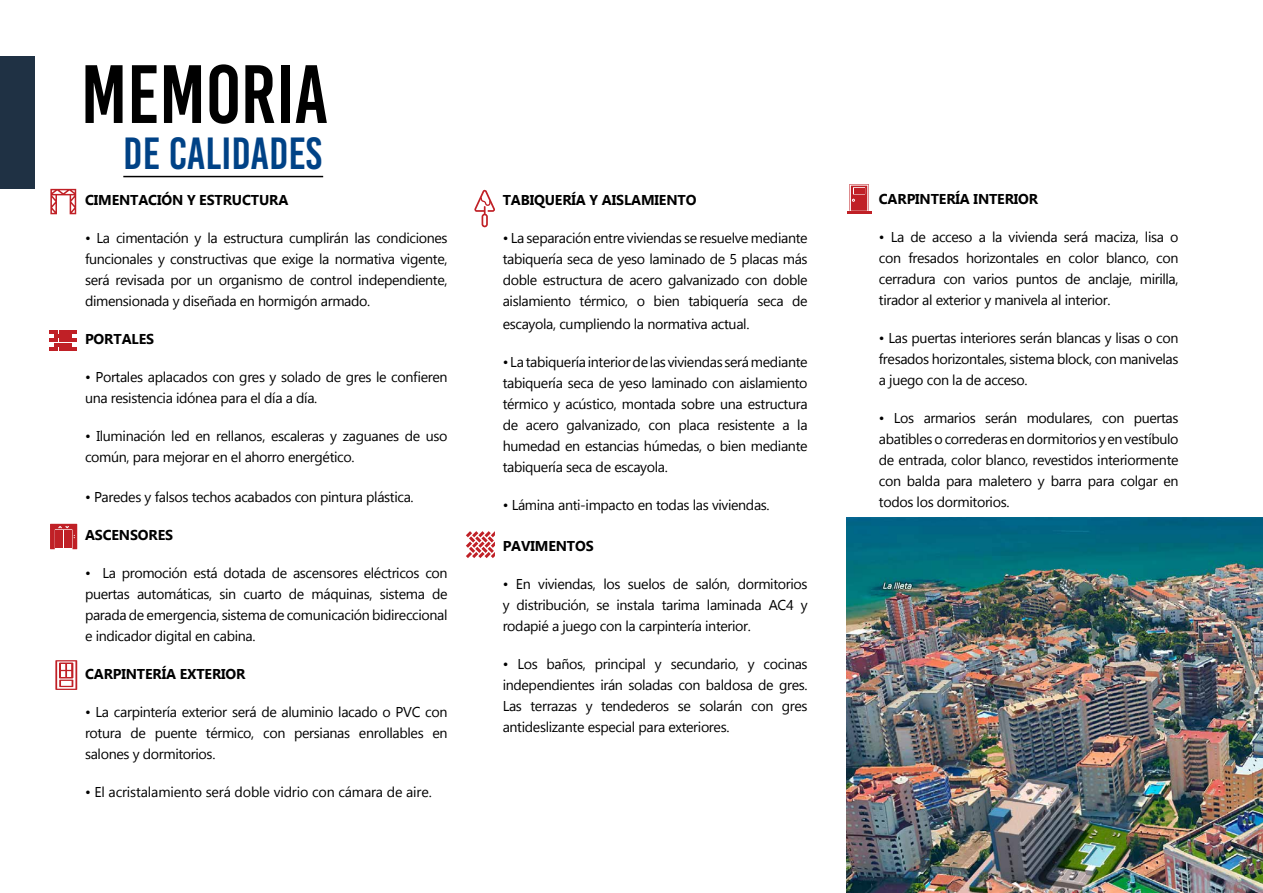
<style>
.page{position:relative;width:1263px;height:893px;background:#fff}
.page>*{position:absolute;margin:0;border:0;box-sizing:border-box;transform-origin:0 0}
.t1{font:82.5px "Bebas Kai";color:#000}
.t2{font:45px "Bebas Kai";color:#004286}
.t3{font:14.25px/21px "Gadugi";letter-spacing:-.025em;color:#000;text-align:justify}
.t4{font:700 14.25px "Gadugi";letter-spacing:-.01em;color:#000}
</style>
<div class="page">
<hr style="left:123px;top:176px;width:200px;height:1px;background:#000">
<div style="left:0;top:56px;width:34px;height:132px;background:#1f3144"></div>
<hr style="left:847px;top:212px;width:24px;height:2px;background:#c02026">
<svg style="left:849px;top:184px;width:20px;height:27px"></svg>
<svg style="left:55px;top:660px;width:22px;height:30px"></svg>
<svg style="left:466px;top:531px;width:29px;height:27px"></svg>
<svg style="left:474px;top:190px;width:21px;height:37px"></svg>
<svg style="left:50px;top:189px;width:26px;height:25px"></svg>
<svg style="left:49px;top:330px;width:28px;height:21px"></svg>
<svg style="left:50px;top:524px;width:27px;height:25px"></svg>
<img style="left:847px;top:518px;width:416px;height:375px">
<h1 class="t1" style="left:81px;top:50px;width:249px">MEMORIA</h1>
<h2 class="t2" style="left:123px;top:129px;width:200px">DE CALIDADES</h2>
<p class="t4" style="left:85px;top:192px;width:205px">CIMENTACIÓN Y ESTRUCTURA</p>
<p class="t3" style="left:85px;top:228px;width:364px">• La cimentación y la estructura cumplirán las condiciones funcionales y constructivas que exige la normativa vigente, será revisada por un organismo de control independiente, dimensionada y diseñada en hormigón armado.</p>
<p class="t4" style="left:85px;top:331px;width:71px">PORTALES</p>
<p class="t3" style="left:85px;top:367px;width:364px">• Portales aplacados con gres y solado de gres le confieren una resistencia idónea para el día a día.</p>
<p class="t3" style="left:85px;top:426px;width:364px">• Iluminación led en rellanos, escaleras y zaguanes de uso común, para mejorar en el ahorro energético.</p>
<p class="t3" style="left:85px;top:486px;width:330px">• Paredes y falsos techos acabados con pintura plástica.</p>
<p class="t4" style="left:85px;top:526px;width:90px">ASCENSORES</p>
<p class="t3" style="left:85px;top:562px;width:364px">• La promoción está dotada de ascensores eléctricos con puertas automáticas, sin cuarto de máquinas, sistema de parada de emergencia, sistema de comunicación bidireccional e indicador digital en cabina.</p>
<p class="t4" style="left:85px;top:665px;width:162px">CARPINTERÍA EXTERIOR</p>
<p class="t3" style="left:85px;top:701px;width:364px">• La carpintería exterior será de aluminio lacado o PVC con rotura de puente térmico, con persianas enrollables en salones y dormitorios.</p>
<p class="t3" style="left:85px;top:781px;width:348px">• El acristalamiento será doble vidrio con cámara de aire.</p>
<p class="t4" style="left:503px;top:192px;width:195px">TABIQUERÍA Y AISLAMIENTO</p>
<p class="t3" style="left:503px;top:228px;width:306px">• La separación entre viviendas se resuelve mediante tabiquería seca de yeso laminado de 5 placas más doble estructura de acero galvanizado con doble aislamiento térmico, o bien tabiquería seca de</p>
<p class="t3" style="left:503px;top:313px;width:248px">escayola, cumpliendo la normativa actual.</p>
<p class="t3" style="left:503px;top:351px;width:306px">• La tabiquería interior de las viviendas será mediante tabiquería seca de yeso laminado con aislamiento térmico y acústico, montada sobre una estructura de acero galvanizado, con placa resistente a la humedad en estancias húmedas, o bien mediante tabiquería seca de escayola.</p>
<p class="t3" style="left:503px;top:494px;width:268px">• Lámina anti-impacto en todas las viviendas.</p>
<p class="t4" style="left:503px;top:538px;width:93px">PAVIMENTOS</p>
<p class="t3" style="left:503px;top:574px;width:306px">• En viviendas, los suelos de salón, dormitorios y distribución, se instala tarima laminada AC4 y rodapié a juego con la carpintería interior.</p>
<p class="t3" style="left:503px;top:654px;width:306px">• Los baños, principal y secundario, y cocinas independientes irán soladas con baldosa de gres.<br>Las terrazas y tendederos se solarán con gres antideslizante especial para exteriores.</p>
<p class="t4" style="left:879px;top:191px;width:161px">CARPINTERÍA INTERIOR</p>
<p class="t3" style="left:879px;top:227px;width:301px">• La de acceso a la vivienda será maciza, lisa o con fresados horizontales en color blanco, con cerradura con varios puntos de anclaje, mirilla, tirador al exterior y manivela al interior.</p>
<p class="t3" style="left:879px;top:328px;width:301px">• Las puertas interiores serán blancas y lisas o con fresados horizontales, sistema block, con manivelas a juego con la de acceso.</p>
<p class="t3" style="left:879px;top:408px;width:301px">• Los armarios serán modulares, con puertas abatibles o correderas en dormitorios y en vestíbulo de entrada, color blanco, revestidos interiormente con balda para maletero y barra para colgar en todos los dormitorios.</p>
</div>
